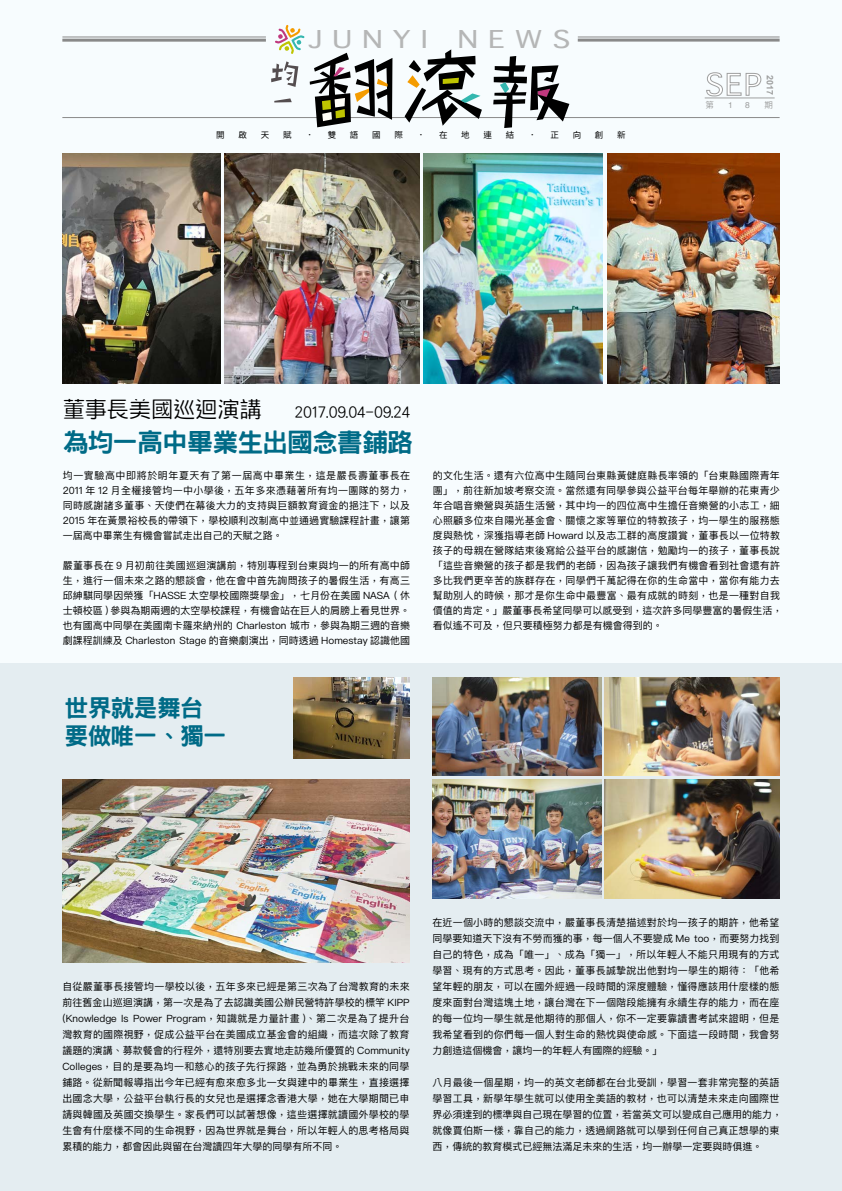
<style>
.page{position:relative;width:842px;height:1191px;background:#f7fcfe}
.page>*{position:absolute;margin:0;border:0;box-sizing:border-box;transform-origin:0 0}
.t1{font:800 26px "Han Wang Hei";letter-spacing:-.04em;color:#006b87}
.t2{font:800 24px/28px "Han Wang Hei";letter-spacing:-.04em;color:#006b87}
.t3{font:23.5px "Geneva";letter-spacing:.335em;color:#b5b6b6;scale:1.25 1}
.t4{font:300 23px "Han Wang Hei";letter-spacing:-.04em;color:#000}
.t5{font:300 15px "Han Wang Hei";letter-spacing:-.02em;color:#000}
.t6{font:10px/16px "Ping Fang TC";letter-spacing:.025em;color:#000;text-align:justify}
.t7{font:700 9px "Arial";color:#9fa0a0}
.t8{font:8.5px "Source Han Sans TWHK";color:#000}
.t9{font:8.5px "Source Han Sans TWHK";color:#9fa0a0}
.t10{font:8.5px "Helvetica";color:#9fa0a0}
</style>
<div class="page">
<hr style="left:62px;top:117px;width:718px;height:1px;background:#898989">
<div style="left:0;top:663px;width:842px;height:528px;background:#dee8ed"></div>
<img style="left:62px;top:154px;width:158px;height:230px">
<img style="left:224px;top:154px;width:196px;height:230px">
<img style="left:608px;top:154px;width:172px;height:230px">
<img style="left:424px;top:154px;width:179px;height:230px">
<img style="left:604px;top:779px;width:176px;height:120px">
<img style="left:604px;top:677px;width:176px;height:98px">
<img style="left:62px;top:779px;width:348px;height:183px">
<img style="left:432px;top:779px;width:169px;height:120px">
<img style="left:432px;top:677px;width:169px;height:98px">
<hr style="left:578px;top:37px;width:202px;height:1px;background:#898989">
<hr style="left:578px;top:39px;width:202px;height:3px;background:#898989">
<hr style="left:62px;top:37px;width:204px;height:1px;background:#898989">
<svg style="left:275px;top:25px;width:29px;height:29px"></svg>
<svg style="left:271px;top:61px;width:27px;height:26px"></svg>
<svg style="left:274px;top:98px;width:18px;height:4px"></svg>
<svg style="left:310px;top:53px;width:82px;height:74px"></svg>
<svg style="left:405px;top:49px;width:77px;height:77px"></svg>
<svg style="left:493px;top:56px;width:76px;height:72px"></svg>
<hr style="left:62px;top:39px;width:204px;height:3px;background:#898989">
<img style="left:293px;top:677px;width:117px;height:81px">
<hr style="left:705px;top:98px;width:70px;height:1px;background:#9fa0a0">
<svg style="left:706px;top:72px;width:55px;height:24px"></svg>
<h3 class="t3" style="left:308px;top:26px;width:97px">JUNYI</h3>
<h3 class="t3" style="left:457px;top:26px;width:92px">NEWS</h3>
<p class="t8" style="left:216px;top:130px;width:10px">開</p>
<p class="t8" style="left:239px;top:130px;width:10px">啟</p>
<p class="t8" style="left:261px;top:130px;width:10px">天</p>
<p class="t8" style="left:283px;top:130px;width:10px">賦</p>
<p class="t8" style="left:305px;top:130px;width:10px">．</p>
<p class="t8" style="left:328px;top:130px;width:10px">雙</p>
<p class="t8" style="left:350px;top:130px;width:10px">語</p>
<p class="t8" style="left:372px;top:130px;width:10px">國</p>
<p class="t8" style="left:394px;top:130px;width:10px">際</p>
<p class="t8" style="left:417px;top:130px;width:10px">．</p>
<p class="t8" style="left:439px;top:130px;width:10px">在</p>
<p class="t8" style="left:461px;top:130px;width:10px">地</p>
<p class="t8" style="left:484px;top:130px;width:10px">連</p>
<p class="t8" style="left:506px;top:130px;width:10px">結</p>
<p class="t8" style="left:528px;top:130px;width:10px">．</p>
<p class="t8" style="left:550px;top:130px;width:10px">正</p>
<p class="t8" style="left:573px;top:130px;width:10px">向</p>
<p class="t8" style="left:595px;top:130px;width:10px">創</p>
<p class="t8" style="left:617px;top:130px;width:10px">新</p>
<p class="t7" style="left:776px;top:75px;width:22px;rotate:90deg">2017</p>
<p class="t9" style="left:705px;top:100px;width:10px">第</p>
<p class="t10" style="left:728px;top:98px;width:6px">1</p>
<p class="t10" style="left:745px;top:98px;width:6px">8</p>
<p class="t9" style="left:764px;top:100px;width:10px">期</p>
<h3 class="t4" style="left:62px;top:397px;width:201px">董事長美國巡迴演講</h3>
<h1 class="t1" style="left:62px;top:428px;width:352px">為均一高中畢業生出國念書鋪路</h1>
<h3 class="t5" style="left:295px;top:405px;width:117px">2017.09.04-09.24</h3>
<p class="t6" style="left:63px;top:468px;width:349px;line-height:15px">均一實驗高中即將於明年夏天有了第一屆高中畢業生，這是嚴長壽董事長在2011 年 12 月全權接管均一中小學後，五年多來憑藉著所有均一團隊的努力，同時感謝諸多董事、天使們在幕後大力的支持與巨額教育資金的挹注下，以及2015 年在黃景裕校長的帶領下，學校順利改制高中並通過實驗課程計畫，讓第一屆高中畢業生有機會嘗試走出自己的天賦之路。</p>
<p class="t6" style="left:63px;top:558px;width:349px;line-height:15px">嚴董事長在 9 月初前往美國巡迴演講前，特別專程到台東與均一的所有高中師生，進行一個未來之路的懇談會，他在會中首先詢問孩子的暑假生活，有高三邱紳騏同學因榮獲「HASSE 太空學校國際獎學金」，七月份在美國 NASA ( 休士頓校區 ) 參與為期兩週的太空學校課程，有機會站在巨人的肩膀上看見世界。也有國高中同學在美國南卡羅來納州的 Charleston 城市，參與為期三週的音樂劇課程訓練及 Charleston Stage 的音樂劇演出，同時透過 Homestay 認識他國</p>
<h2 class="t2" style="left:64px;top:694px;width:164px">世界就是舞台要做唯一、獨一</h2>
<p class="t6" style="left:433px;top:468px;width:351px;line-height:15px;text-align:left">的文化生活。還有六位高中生隨同台東縣黃健庭縣長率領的「台東縣國際青年團」，前往新加坡考察交流。當然還有同學參與公益平台每年舉辦的花東青少年合唱音樂營與英語生活營，其中均一的四位高中生擔任音樂營的小志工，細心照顧多位來自陽光基金會、關懷之家等單位的特教孩子，均一學生的服務態度與熱忱，深獲指導老師 Howard 以及志工群的高度讚賞，董事長以一位特教孩子的母親在營隊結束後寫給公益平台的感謝信，勉勵均一的孩子，董事長說「這些音樂營的孩子都是我們的老師，因為孩子讓我們有機會看到社會還有許多比我們更辛苦的族群存在，同學們千萬記得在你的生命當中，當你有能力去幫助別人的時候，那才是你生命中最豐富、最有成就的時刻，也是一種對自我價值的肯定。」嚴董事長希望同學可以感受到，這次許多同學豐富的暑假生活，看似遙不可及，但只要積極努力都是有機會得到的。</p>
<p class="t6" style="left:62px;top:978px;width:349px">自從嚴董事長接管均一學校以後，五年多來已經是第三次為了台灣教育的未來前往舊金山巡迴演講，第一次是為了去認識美國公辦民營特許學校的標竿 KIPP (Knowledge Is Power Program，知識就是力量計畫 )、第二次是為了提升台灣教育的國際視野，促成公益平台在美國成立基金會的組織，而這次除了教育議題的演講、募款餐會的行程外，還特別要去實地走訪幾所優質的 Community Colleges，目的是要為均一和慈心的孩子先行探路，並為勇於挑戰未來的同學鋪路。從新聞報導指出今年已經有愈來愈多北一女與建中的畢業生，直接選擇出國念大學，公益平台執行長的女兒也是選擇念香港大學，她在大學期間已申請與韓國及英國交換學生。家長們可以試著想像，這些選擇就讀國外學校的學生會有什麼樣不同的生命視野，因為世界就是舞台，所以年輕人的思考格局與累積的能力，都會因此與留在台灣讀四年大學的同學有所不同。</p>
<p class="t6" style="left:432px;top:914px;width:349px">在近一個小時的懇談交流中，嚴董事長清楚描述對於均一孩子的期許，他希望同學要知道天下沒有不勞而獲的事，每一個人不要變成 Me too，而要努力找到自己的特色，成為「唯一」、成為「獨一」，所以年輕人不能只用現有的方式學習、現有的方式思考。因此，董事長誠摯說出他對均一學生的期待：「他希望年輕的朋友，可以在國外經過一段時間的深度體驗，懂得應該用什麼樣的態度來面對台灣這塊土地，讓台灣在下一個階段能擁有永續生存的能力，而在座的每一位均一學生就是他期待的那個人，你不一定要靠讀書考試來證明，但是我希望看到的你們每一個人對生命的熱忱與使命感。下面這一段時間，我會努力創造這個機會，讓均一的年輕人有國際的經驗。」</p>
<p class="t6" style="left:432px;top:1074px;width:351px;text-align:left">八月最後一個星期，均一的英文老師都在台北受訓，學習一套非常完整的英語學習工具，新學年學生就可以使用全美語的教材，也可以清楚未來走向國際世界必須達到的標準與自己現在學習的位置，若當英文可以變成自己應用的能力，就像賈伯斯一樣，靠自己的能力，透過網路就可以學到任何自己真正想學的東西，傳統的教育模式已經無法滿足未來的生活，均一辦學一定要與時俱進。</p>
</div>
